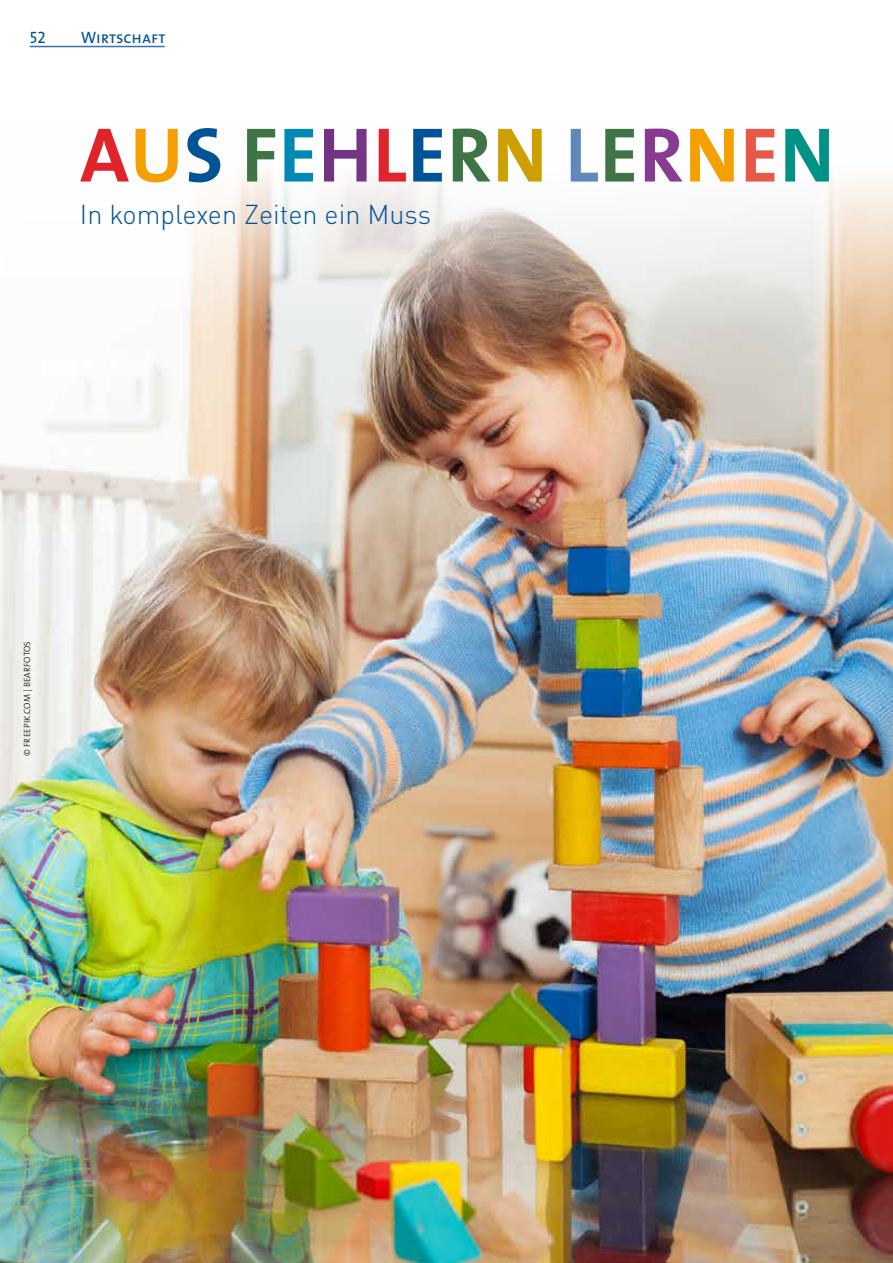
<style>
.page{position:relative;width:893px;height:1263px;background:#fff}
.page>*{position:absolute;margin:0;border:0;box-sizing:border-box;transform-origin:0 0}
.t1{font:700 78px "The Sans";letter-spacing:.015em;color:#3f7446}
.t2{font:300 27px "DIN Pro";color:#005396}
.t3{font:16.5px "The Sans Caps";color:#005396}
.t4{font:300 9px "The Sans";letter-spacing:.015em;color:#000}
.s1{color:#e1242b}
.s2{color:#f59f00}
.s3{color:#005396}
.s4{color:#008ab3}
.s5{color:#fff}
.s6{color:#cca002}
.s7{color:#6089bb}
.s8{color:#e65947}
.s9{color:#009286}
</style>
<div class="page">
<hr style="left:30px;top:46px;width:135px;height:1px;background:#3672ac">
<img style="left:0;top:172px;width:893px;height:1091px">
<p class="t3" style="left:30px;top:23px;width:17px">52</p>
<p class="t3" style="left:81px;top:23px;width:86px">Wirtschaft</p>
<h1 class="t1" style="left:80px;top:90px;width:756px"><span class="s1">A</span><span class="s2">U</span><span class="s3">S</span> F<span class="s4">E</span><span class="s5">H</span><span class="s1">L</span><span class="s3">E</span>R<span class="s6">N</span> <span class="s7">L</span>E<span class="s5">R</span><span class="s2">N</span><span class="s8">E</span><span class="s9">N</span></h1>
<p class="t2" style="left:80px;top:193px;width:353px">In komplexen Zeiten ein Muss</p>
<p class="t4" style="left:20px;top:756px;width:116px;rotate:-90deg">© FREEPIK.COM | BEARFOTOS</p>
</div>
